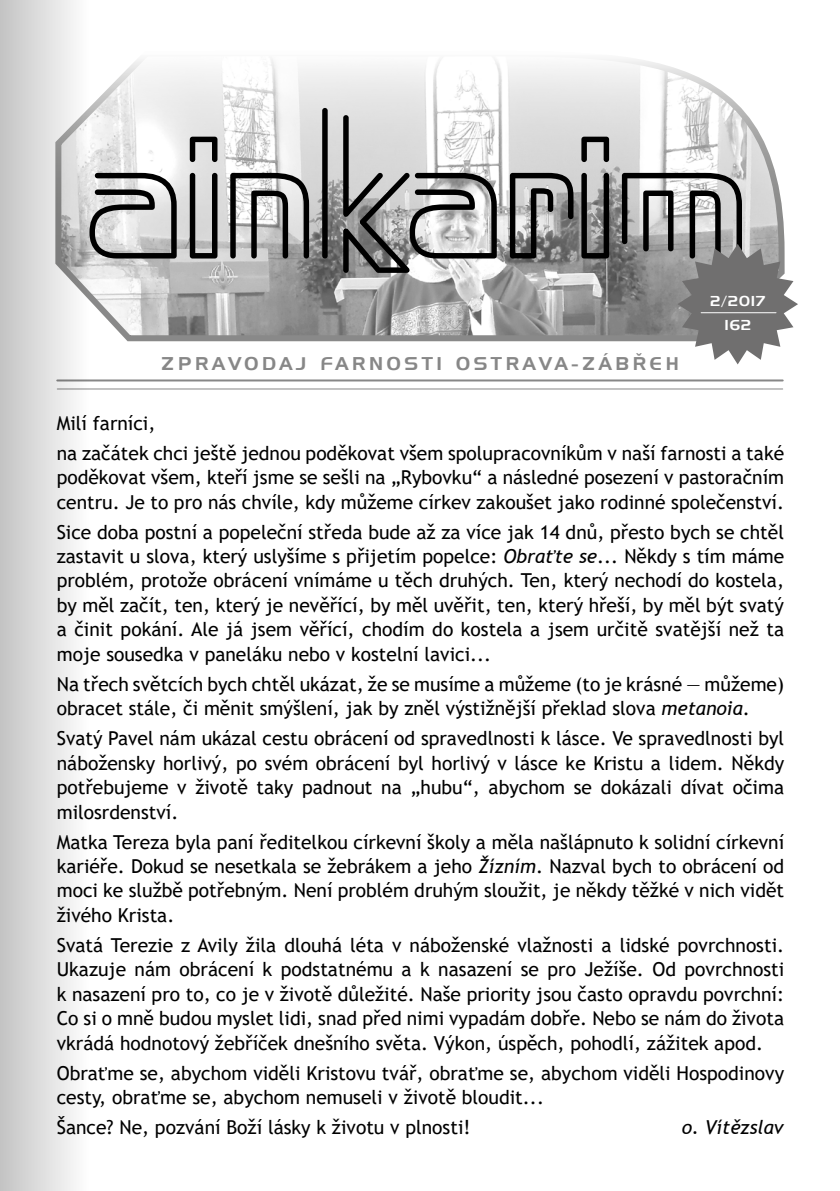
<style>
.page{position:relative;width:840px;height:1191px;background:#fff}
.page>*{position:absolute;margin:0;border:0;box-sizing:border-box;transform-origin:0 0}
.t1{font:19.2px/24.4px "Trebuchet MS";color:#000}
.t2{font:italic 19.2px "Trebuchet MS";color:#000}
.t3{font:18px "Handel Gothic AT";letter-spacing:.2em;color:#878787}
.t4{font:14px/24px "Handel Gothic AT";letter-spacing:.09em;color:#fff;text-align:center}
.s1{font-style:italic}
</style>
<div class="page">
<hr style="left:57px;top:388px;width:725px;height:1px;background:#878787">
<hr style="left:57px;top:379px;width:725px;height:2px;background:#878787">
<svg style="left:227px;top:59px;width:549px;height:283px"></svg>
<svg style="left:230px;top:173px;width:79px;height:85px;background:#939393"></svg>
<div style="left:322px;top:108px;width:5px;height:150px;background:#000;border-radius:3px"></div>
<svg style="left:343px;top:115px;width:153px;height:158px"></svg>
<svg style="left:509px;top:173px;width:64px;height:85px;background:#797979"></svg>
<svg style="left:581px;top:137px;width:27px;height:25px"></svg>
<svg style="left:581px;top:173px;width:27px;height:85px;background:#646464"></svg>
<svg style="left:621px;top:173px;width:176px;height:191px"></svg>
<hr style="left:700px;top:312px;width:75px;height:1px;background:#fff">
<svg style="left:0;top:0;width:227px;height:1191px"></svg>
<p class="t3" style="left:161px;top:352px;width:519px">ZPRAVODAJ FARNOSTI OSTRAVA-ZÁBŘEH</p>
<p class="t4" style="left:710px;top:288px;width:56px">2/2017<br>162</p>
<p class="t1" style="left:57px;top:407px;width:728px;line-height:30px">Milí farníci,<br>na začátek chci ještě jednou poděkovat všem spolupracovníkům v naší farnosti a také</p>
<p class="t1" style="left:57px;top:465px;width:728px">poděkovat všem, kteří jsme se sešli na „Rybovku“ a následné posezení v pastoračním centru. Je to pro nás chvíle, kdy můžeme církev zakoušet jako rodinné společenství.</p>
<p class="t1" style="left:57px;top:519px;width:728px;text-align:justify">Sice doba postní a popeleční středa bude až za více jak 14 dnů, přesto bych se chtěl zastavit u slova, který uslyšíme s přijetím popelce: <span class="s1">Obraťte se</span>... Někdy s tím máme problém, protože obrácení vnímáme u těch druhých. Ten, který nechodí do kostela, by měl začít, ten, který je nevěřící, by měl uvěřit, ten, který hřeší, by měl být svatý a činit pokání. Ale já jsem věřící, chodím do kostela a jsem určitě svatější než ta moje sousedka v paneláku nebo v kostelní lavici...</p>
<p class="t1" style="left:57px;top:671px;width:728px">Na třech světcích bych chtěl ukázat, že se musíme a můžeme (to je krásné ― můžeme) obracet stále, či měnit smýšlení, jak by zněl výstižnější překlad slova <span class="s1">metanoia</span>.</p>
<p class="t1" style="left:57px;top:726px;width:728px;text-align:justify">Svatý Pavel nám ukázal cestu obrácení od spravedlnosti k lásce. Ve spravedlnosti byl nábožensky horlivý, po svém obrácení byl horlivý v lásce ke Kristu a lidem. Někdy potřebujeme v životě taky padnout na „hubu“, abychom se dokázali dívat očima milosrdenství.</p>
<p class="t1" style="left:57px;top:829px;width:728px;text-align:justify">Matka Tereza byla paní ředitelkou církevní školy a měla našlápnuto k solidní církevní kariéře. Dokud se nesetkala se žebrákem a jeho <span class="s1">Žízním</span>. Nazval bych to obrácení od moci ke službě potřebným. Není problém druhým sloužit, je někdy těžké v nich vidět živého Krista.</p>
<p class="t1" style="left:57px;top:932px;width:728px;text-align:justify">Svatá Terezie z Avily žila dlouhá léta v náboženské vlažnosti a lidské povrchnosti.<br>Ukazuje nám obrácení k podstatnému a k nasazení se pro Ježíše. Od povrchnosti k nasazení pro to, co je v životě důležité. Naše priority jsou často opravdu povrchní:<br>Co si o mně budou myslet lidi, snad před nimi vypadám dobře. Nebo se nám do života vkrádá hodnotový žebříček dnešního světa. Výkon, úspěch, pohodlí, zážitek apod.</p>
<p class="t1" style="left:57px;top:1060px;width:728px">Obraťme se, abychom viděli Kristovu tvář, obraťme se, abychom viděli Hospodinovy cesty, obraťme se, abychom nemuseli v životě bloudit...</p>
<p class="t1" style="left:57px;top:1115px;width:415px">Šance? Ne, pozvání Boží lásky k životu v plnosti!</p>
<p class="t2" style="left:681px;top:1115px;width:103px">o. Vítězslav</p>
</div>
